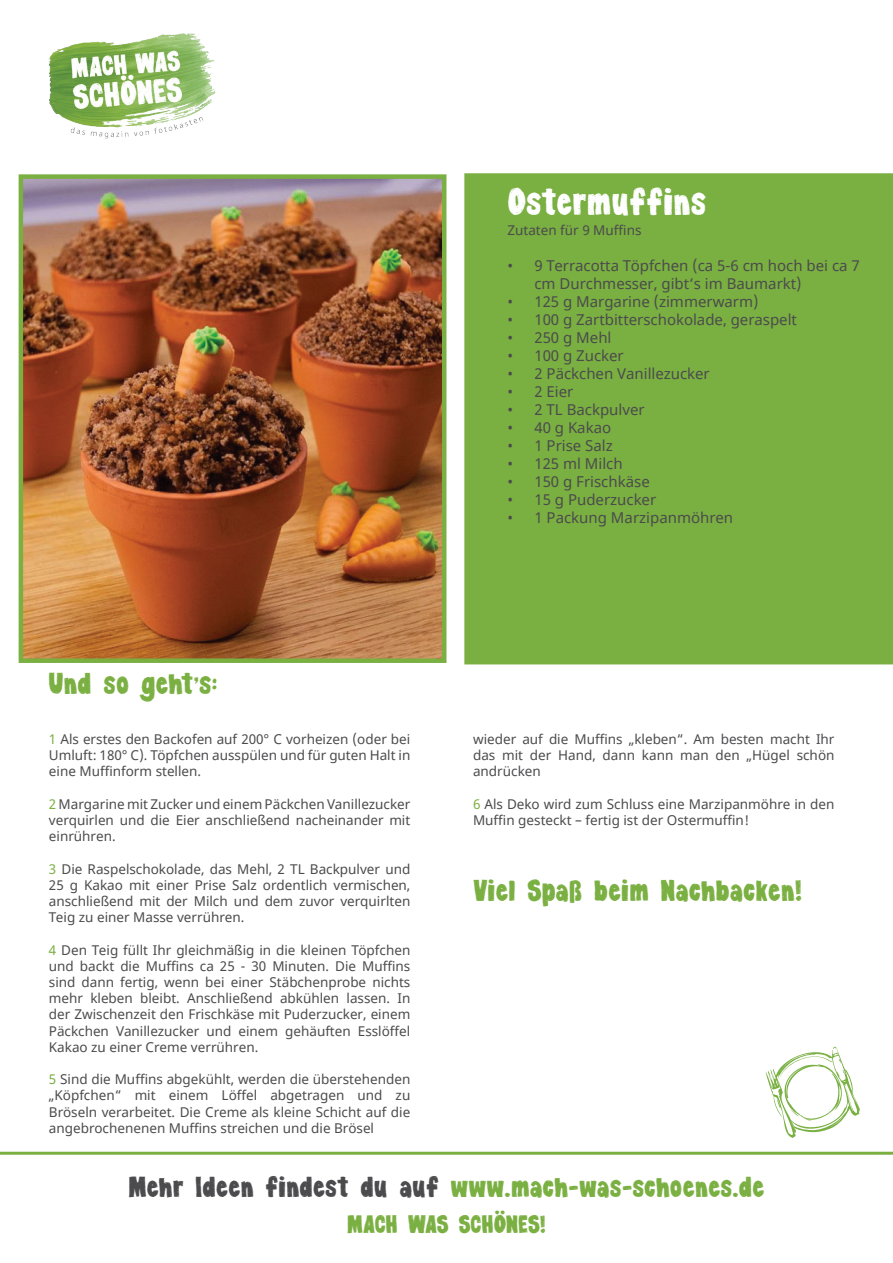
<style>
.page{position:relative;width:893px;height:1263px;background:#fff}
.page>*{position:absolute;margin:0;border:0;box-sizing:border-box;transform-origin:0 0}
.t1{font:45px "KG Dancingonthe Rooftop";color:#fff}
.t2{font:36px "KG Dancingonthe Rooftop";color:#7aaf41}
.t3{font:34.5px "KG Dancingonthe Rooftop";color:#7aaf41}
.t4{font:30px "KG Dancingonthe Rooftop";color:#7aaf41}
.t5{font:15px/18px "Noto Sans";color:#4b4b4d}
.t6{font:13.5px/16.2px "Noto Sans";color:#4b4b4d;text-align:justify}
.s1{color:#7aaf41}
.s2{color:#4b4b4d}
</style>
<div class="page">
<div style="left:465px;top:174px;width:428px;height:490px;background:#7aaf41"></div>
<div style="left:464px;top:173px;width:429px;height:491px;border:2px solid #7aaf41"></div>
<img style="left:24px;top:179px;width:417px;height:479px">
<div style="left:19px;top:174px;width:427px;height:489px;border:4px solid #7aaf41"></div>
<hr style="left:0;top:1152px;width:893px;height:3px;background:#7aaf41">
<svg style="left:765px;top:1046px;width:95px;height:92px"></svg>
<img style="left:48px;top:33px;width:168px;height:106px">
<h2 class="t2" style="left:49px;top:664px;width:170px">Und so geht’s:</h2>
<p class="t6" style="left:49px;top:731px;width:363px"><span class="s1">1</span> Als erstes den Backofen auf 200° C vorheizen (oder bei Umluft: 180° C). Töpfchen ausspülen und für guten Halt in eine Muffinform stellen.</p>
<p class="t6" style="left:49px;top:796px;width:363px"><span class="s1">2</span> Margarine mit Zucker und einem Päckchen Vanillezucker verquirlen und die Eier anschließend nacheinander mit einrühren.</p>
<p class="t6" style="left:49px;top:861px;width:363px"><span class="s1">3</span> Die Raspelschokolade, das Mehl, 2 TL Backpulver und 25 g Kakao mit einer Prise Salz ordentlich vermischen, anschließend mit der Milch und dem zuvor verquirlten Teig zu einer Masse verrühren.</p>
<p class="t6" style="left:49px;top:942px;width:363px"><span class="s1">4</span> Den Teig füllt Ihr gleichmäßig in die kleinen Töpfchen und backt die Muffins ca 25 - 30 Minuten. Die Muffins sind dann fertig, wenn bei einer Stäbchenprobe nichts mehr kleben bleibt. Anschließend abkühlen lassen. In der Zwischenzeit den Frischkäse mit Puderzucker, einem Päckchen Vanillezucker und einem gehäuften Esslöffel Kakao zu einer Creme verrühren.</p>
<p class="t6" style="left:49px;top:1072px;width:363px"><span class="s1">5</span> Sind die Muffins abgekühlt, werden die überstehenden „Köpfchen“ mit einem Löffel abgetragen und zu Bröseln verarbeitet. Die Creme als kleine Schicht auf die angebrochenenen Muffins streichen und die Brösel</p>
<h1 class="t1" style="left:507px;top:179px;width:200px">Ostermuffins</h1>
<p class="t6" style="left:507px;top:223px;width:136px">Zutaten für 9 Muffins</p>
<p class="t5" style="left:534px;top:257px;width:327px;text-indent:-27px">• 9 Terracotta Töpfchen (ca 5-6 cm hoch bei ca 7 cm Durchmesser, gibt‘s im Baumarkt)</p>
<p class="t5" style="left:507px;top:293px;width:252px">• 125 g Margarine (zimmerwarm)</p>
<p class="t5" style="left:507px;top:311px;width:291px">• 100 g Zartbitterschokolade, geraspelt</p>
<p class="t5" style="left:507px;top:329px;width:106px">• 250 g Mehl</p>
<p class="t5" style="left:507px;top:347px;width:118px">• 100 g Zucker</p>
<p class="t5" style="left:507px;top:365px;width:204px">• 2 Päckchen Vanillezucker</p>
<p class="t5" style="left:507px;top:383px;width:68px">• 2 Eier</p>
<p class="t5" style="left:507px;top:401px;width:139px">• 2 TL Backpulver</p>
<p class="t5" style="left:507px;top:419px;width:105px">• 40 g Kakao</p>
<p class="t5" style="left:507px;top:437px;width:107px">• 1 Prise Salz</p>
<p class="t5" style="left:507px;top:455px;width:117px">• 125 ml Milch</p>
<p class="t5" style="left:507px;top:473px;width:144px">• 150 g Frischkäse</p>
<p class="t5" style="left:507px;top:491px;width:150px">• 15 g Puderzucker</p>
<p class="t5" style="left:507px;top:509px;width:227px">• 1 Packung Marzipanmöhren</p>
<p class="t6" style="left:473px;top:731px;width:363px">wieder auf die Muffins „kleben“. Am besten macht Ihr das mit der Hand, dann kann man den „Hügel schön andrücken</p>
<p class="t6" style="left:473px;top:796px;width:363px"><span class="s1">6</span> Als Deko wird zum Schluss eine Marzipanmöhre in den<br>Muffin gesteckt – fertig ist der Ostermuffin!</p>
<h2 class="t2" style="left:473px;top:871px;width:330px">Viel Spaß beim Nachbacken!</h2>
<h3 class="t3" style="left:128px;top:1168px;width:638px"><span class="s2">Mehr Ideen findest du auf</span> www.mach-was-schoenes.de</h3>
<h3 class="t4" style="left:347px;top:1208px;width:200px">Mach was Schönes!</h3>
</div>
